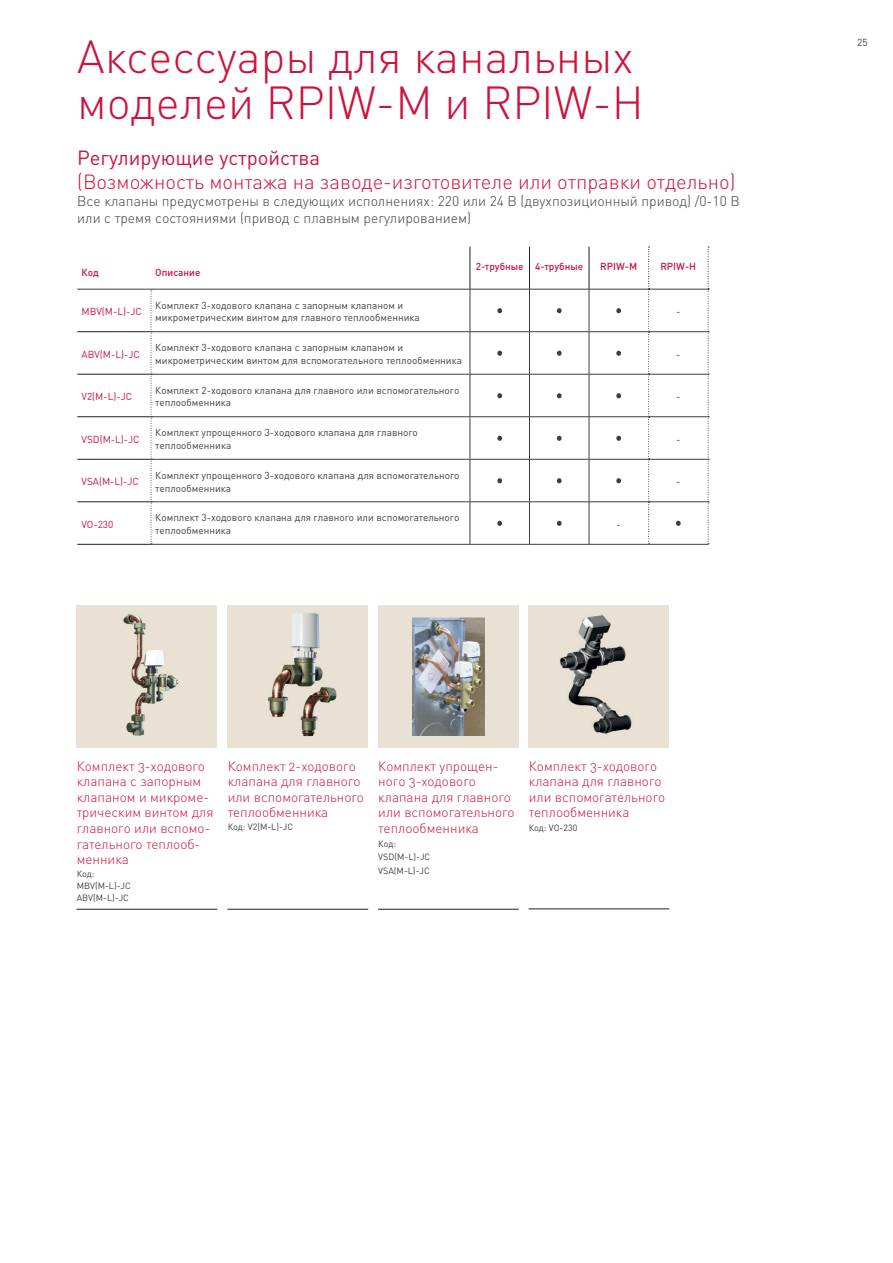
<style>
.page{position:relative;width:893px;height:1263px;background:#fff}
.page>*{position:absolute;margin:0;border:0;box-sizing:border-box;transform-origin:0 0}
.t1{font:300 45.75px/45.8px "DIN Pro";color:#cd123d}
.t2{font:300 20.25px "DIN Pro";color:#cd123d}
.t3{font:20.25px "DIN Pro";color:#cd123d}
.t4{font:300 13.95px/16.8px "DIN Pro";color:#3e3e3f}
.t5{font:300 13.5px/15.6px "DIN Pro";color:#cd123d}
.t6{font:10.05px/12.6px "DIN Pro";color:#3e3e3f}
.t7{font:10.05px "DIN Pro";color:#cd123d}
.t8{font:500 10.05px "DIN Pro";color:#cd123d}
.t9{font:9px/13.6px "DIN Pro";color:#3e3e3f}
</style>
<div class="page">
<hr style="left:77px;top:331px;width:74px;height:1px;background:#231f20">
<hr style="left:77px;top:374px;width:74px;height:1px;background:#231f20">
<hr style="left:77px;top:501px;width:74px;height:1px;background:#231f20">
<hr style="left:77px;top:544px;width:74px;height:1px;background:#231f20">
<hr style="left:151px;top:331px;width:319px;height:1px;background:#3e3e3f">
<hr style="left:151px;top:374px;width:319px;height:1px;background:#3e3e3f">
<hr style="left:589px;top:331px;width:60px;height:1px;background:#3e3e3f">
<hr style="left:649px;top:331px;width:59px;height:1px;background:#3e3e3f">
<hr style="left:470px;top:416px;width:59px;height:1px;background:#3e3e3f">
<hr style="left:530px;top:416px;width:59px;height:1px;background:#3e3e3f">
<hr style="left:470px;top:459px;width:59px;height:1px;background:#3e3e3f">
<hr style="left:530px;top:459px;width:59px;height:1px;background:#3e3e3f">
<svg style="left:648px;top:247px;width:2px;height:297px"></svg>
<svg style="left:708px;top:247px;width:1px;height:297px"></svg>
<svg style="left:151px;top:290px;width:1px;height:254px"></svg>
<hr style="left:151px;top:501px;width:319px;height:1px;background:#3e3e3f">
<hr style="left:151px;top:544px;width:319px;height:1px;background:#3e3e3f">
<hr style="left:77px;top:289px;width:74px;height:1px;background:#3e3e3f">
<hr style="left:151px;top:289px;width:319px;height:1px;background:#3e3e3f">
<hr style="left:470px;top:289px;width:59px;height:1px;background:#3e3e3f">
<hr style="left:529px;top:289px;width:60px;height:1px;background:#3e3e3f">
<hr style="left:589px;top:289px;width:60px;height:1px;background:#3e3e3f">
<hr style="left:649px;top:289px;width:59px;height:1px;background:#3e3e3f">
<hr style="left:470px;top:331px;width:59px;height:1px;background:#3e3e3f">
<hr style="left:529px;top:331px;width:60px;height:1px;background:#3e3e3f">
<hr style="left:470px;top:374px;width:59px;height:1px;background:#3e3e3f">
<hr style="left:529px;top:374px;width:60px;height:1px;background:#3e3e3f">
<hr style="left:589px;top:374px;width:60px;height:1px;background:#3e3e3f">
<hr style="left:649px;top:374px;width:59px;height:1px;background:#3e3e3f">
<hr style="left:589px;top:416px;width:60px;height:1px;background:#3e3e3f">
<hr style="left:649px;top:416px;width:59px;height:1px;background:#3e3e3f">
<hr style="left:589px;top:459px;width:60px;height:1px;background:#3e3e3f">
<hr style="left:649px;top:459px;width:59px;height:1px;background:#3e3e3f">
<hr style="left:470px;top:501px;width:59px;height:1px;background:#3e3e3f">
<hr style="left:529px;top:501px;width:60px;height:1px;background:#3e3e3f">
<hr style="left:589px;top:501px;width:60px;height:1px;background:#3e3e3f">
<hr style="left:649px;top:501px;width:59px;height:1px;background:#3e3e3f">
<hr style="left:470px;top:544px;width:59px;height:1px;background:#3e3e3f">
<hr style="left:529px;top:544px;width:60px;height:1px;background:#3e3e3f">
<hr style="left:589px;top:544px;width:60px;height:1px;background:#3e3e3f">
<hr style="left:649px;top:544px;width:59px;height:1px;background:#3e3e3f">
<hr style="left:77px;top:416px;width:74px;height:1px;background:#231f20">
<hr style="left:77px;top:459px;width:74px;height:1px;background:#231f20">
<hr style="left:151px;top:416px;width:319px;height:1px;background:#3e3e3f">
<hr style="left:151px;top:459px;width:319px;height:1px;background:#3e3e3f">
<hr style="left:529px;top:247px;width:1px;height:42px;background:#231f20">
<hr style="left:589px;top:247px;width:1px;height:42px;background:#231f20">
<hr style="left:529px;top:289px;width:1px;height:42px;background:#3e3e3f">
<hr style="left:589px;top:289px;width:1px;height:42px;background:#3e3e3f">
<hr style="left:529px;top:332px;width:1px;height:42px;background:#3e3e3f">
<hr style="left:589px;top:332px;width:1px;height:42px;background:#3e3e3f">
<hr style="left:529px;top:374px;width:1px;height:43px;background:#3e3e3f">
<hr style="left:589px;top:374px;width:1px;height:43px;background:#3e3e3f">
<hr style="left:529px;top:417px;width:1px;height:42px;background:#3e3e3f">
<hr style="left:589px;top:417px;width:1px;height:42px;background:#3e3e3f">
<hr style="left:529px;top:459px;width:1px;height:43px;background:#3e3e3f">
<hr style="left:589px;top:459px;width:1px;height:43px;background:#3e3e3f">
<hr style="left:529px;top:502px;width:1px;height:42px;background:#3e3e3f">
<hr style="left:589px;top:502px;width:1px;height:42px;background:#3e3e3f">
<hr style="left:470px;top:247px;width:1px;height:42px;background:#231f20">
<hr style="left:470px;top:289px;width:1px;height:42px;background:#3e3e3f">
<hr style="left:470px;top:332px;width:1px;height:42px;background:#3e3e3f">
<hr style="left:470px;top:374px;width:1px;height:43px;background:#3e3e3f">
<hr style="left:470px;top:417px;width:1px;height:42px;background:#3e3e3f">
<hr style="left:470px;top:459px;width:1px;height:43px;background:#3e3e3f">
<hr style="left:470px;top:502px;width:1px;height:42px;background:#3e3e3f">
<svg style="left:497px;top:308px;width:5px;height:5px"></svg>
<svg style="left:557px;top:308px;width:5px;height:5px"></svg>
<svg style="left:616px;top:308px;width:5px;height:5px"></svg>
<svg style="left:497px;top:351px;width:5px;height:5px"></svg>
<svg style="left:557px;top:351px;width:5px;height:5px"></svg>
<svg style="left:616px;top:351px;width:5px;height:5px"></svg>
<svg style="left:497px;top:393px;width:5px;height:5px"></svg>
<svg style="left:557px;top:393px;width:5px;height:5px"></svg>
<svg style="left:616px;top:393px;width:5px;height:5px"></svg>
<svg style="left:497px;top:436px;width:5px;height:5px"></svg>
<svg style="left:557px;top:436px;width:5px;height:5px"></svg>
<svg style="left:616px;top:436px;width:5px;height:5px"></svg>
<svg style="left:497px;top:478px;width:5px;height:5px"></svg>
<svg style="left:557px;top:478px;width:5px;height:5px"></svg>
<svg style="left:616px;top:478px;width:5px;height:5px"></svg>
<svg style="left:497px;top:521px;width:5px;height:5px"></svg>
<svg style="left:557px;top:521px;width:5px;height:5px"></svg>
<svg style="left:676px;top:521px;width:5px;height:5px"></svg>
<hr style="left:227px;top:909px;width:141px;height:1px;background:#231f20">
<hr style="left:378px;top:909px;width:141px;height:1px;background:#231f20">
<hr style="left:529px;top:909px;width:140px;height:1px;background:#231f20">
<hr style="left:77px;top:909px;width:140px;height:1px;background:#231f20">
<div style="left:227px;top:605px;width:141px;height:143px;background:#e9e1d4"></div>
<div style="left:378px;top:605px;width:141px;height:143px;background:#e9e1d4"></div>
<div style="left:529px;top:605px;width:140px;height:143px;background:#e9e1d4"></div>
<div style="left:77px;top:605px;width:140px;height:143px;background:#e9e1d4"></div>
<img style="left:268px;top:613px;width:68px;height:123px">
<img style="left:123px;top:614px;width:56px;height:122px">
<img style="left:413px;top:618px;width:72px;height:118px">
<img style="left:560px;top:615px;width:72px;height:119px">
<h1 class="t1" style="left:77px;top:32px;width:568px">Аксессуары для канальных моделей RPIW-M и RPIW-H</h1>
<h2 class="t3" style="left:77px;top:144px;width:244px">Регулирующие устройства</h2>
<h2 class="t2" style="left:77px;top:168px;width:660px">(Возможность монтажа на заводе-изготовителе или отправки отдельно)</h2>
<h3 class="t4" style="left:77px;top:192px;width:664px">Все клапаны предусмотрены в следующих исполнениях: 220 или 24 В (двухпозиционный привод) /0-10 В или с тремя состояниями (привод с плавным регулированием)</h3>
<p class="t8" style="left:82px;top:266px;width:19px">Код</p>
<p class="t8" style="left:155px;top:266px;width:47px">Описание</p>
<p class="t8" style="left:476px;top:259px;width:109px">2-трубные 4-трубные</p>
<p class="t8" style="left:600px;top:259px;width:39px">RPIW-M</p>
<p class="t8" style="left:660px;top:259px;width:37px">RPIW-H</p>
<p class="t7" style="left:82px;top:305px;width:62px">MBV(M-L)-JC</p>
<p class="t6" style="left:155px;top:298px;width:266px">Комплект 3-ходового клапана с запорным клапаном и микрометрическим винтом для главного теплообменника</p>
<p class="t6" style="left:676px;top:305px;width:6px">-</p>
<p class="t7" style="left:82px;top:347px;width:60px">ABV(M-L)-JC</p>
<p class="t6" style="left:155px;top:341px;width:308px">Комплект 3-ходового клапана с запорным клапаном и микрометрическим винтом для вспомогательного теплообменника</p>
<p class="t6" style="left:676px;top:347px;width:6px">-</p>
<p class="t7" style="left:82px;top:390px;width:52px">V2(M-L)-JC</p>
<p class="t6" style="left:155px;top:383px;width:306px">Комплект 2-ходового клапана для главного или вспомогательного теплообменника</p>
<p class="t6" style="left:676px;top:390px;width:6px">-</p>
<p class="t7" style="left:82px;top:432px;width:60px">VSD(M-L)-JC</p>
<p class="t6" style="left:155px;top:426px;width:264px">Комплект упрощенного 3-ходового клапана для главного теплообменника</p>
<p class="t6" style="left:676px;top:432px;width:6px">-</p>
<p class="t7" style="left:82px;top:475px;width:59px">VSA(M-L)-JC</p>
<p class="t6" style="left:155px;top:469px;width:306px">Комплект упрощенного 3-ходового клапана для вспомогательного теплообменника</p>
<p class="t6" style="left:676px;top:475px;width:6px">-</p>
<p class="t7" style="left:82px;top:517px;width:33px">VO-230</p>
<p class="t6" style="left:155px;top:511px;width:306px">Комплект 3-ходового клапана для главного или вспомогательного теплообменника</p>
<p class="t6" style="left:617px;top:517px;width:6px">-</p>
<h3 class="t5" style="left:77px;top:757px;width:138px">Комплект 3-ходового клапана с запорным клапаном и микроме&shy;трическим винтом для главного или вспомо&shy;гательного теплооб&shy;менника</h3>
<p class="t9" style="left:77px;top:867px;width:56px;line-height:12.5px">Код:<br>MBV(M-L)-JC<br>ABV(M-L)-JC</p>
<h3 class="t5" style="left:228px;top:757px;width:138px">Комплект 2-ходового клапана для главного или вспомогательного теплообменника</h3>
<p class="t9" style="left:228px;top:819px;width:67px">Код: V2(M-L)-JC</p>
<h3 class="t5" style="left:378px;top:757px;width:138px">Комплект упрощен&shy;ного 3-ходового клапана для главного или вспомогательного теплообменника</h3>
<p class="t9" style="left:378px;top:836px;width:54px">Код:<br>VSD(M-L)-JC<br>VSA(M-L)-JC</p>
<h3 class="t5" style="left:529px;top:757px;width:138px">Комплект 3-ходового клапана для главного или вспомогательного теплообменника</h3>
<p class="t9" style="left:529px;top:821px;width:50px">Код: VO-230</p>
<p class="t6" style="left:857px;top:36px;width:12px">25</p>
</div>
